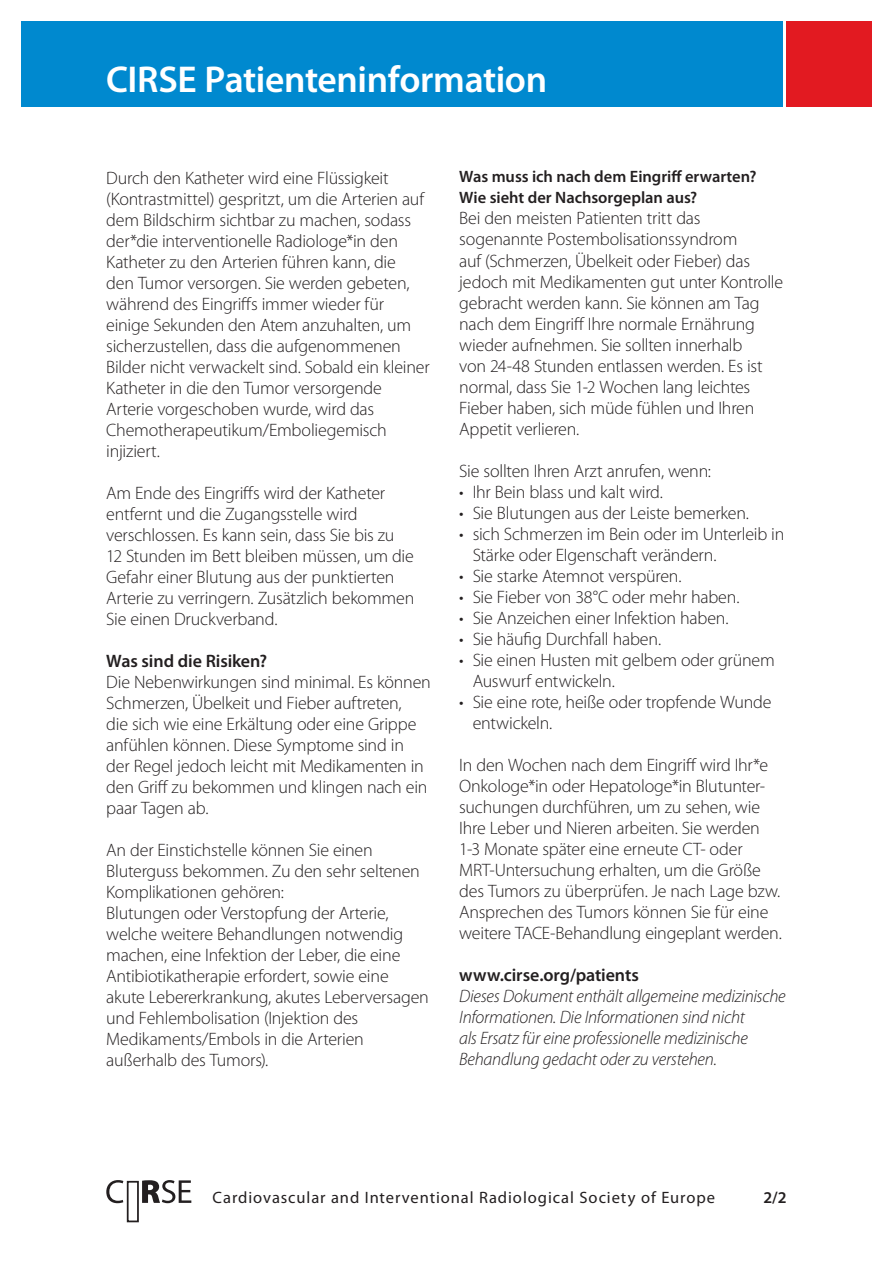
<style>
.page{position:relative;width:893px;height:1263px;background:#fff}
.page>*{position:absolute;margin:0;border:0;box-sizing:border-box;transform-origin:0 0}
.t1{font:600 37.5px "Myriad Pro";letter-spacing:-.01em;color:#fff}
.t2{font:300 18px/21px "Myriad Pro";letter-spacing:-.015em;color:#231f20}
.t3{font:italic 300 18px/21px "Myriad Pro";letter-spacing:-.015em;color:#231f20}
.t4{font:600 18px "Myriad Pro";letter-spacing:-.005em;color:#231f20}
.t5{font:600 16.5px/21px "Myriad Pro";letter-spacing:-.005em;color:#231f20}
.t6{font:16.5px "Myriad Pro";letter-spacing:.055em;color:#231f20}
</style>
<div class="page">
<div style="left:127px;top:1181px;width:12px;height:41px;background:#fff;border:2px solid #231f20"></div>
<svg style="left:106px;top:1180px;width:85px;height:23px"></svg>
<div style="left:21px;top:21px;width:761px;height:85px;background:#0089cf"></div>
<div style="left:787px;top:21px;width:85px;height:85px;background:#e21a21"></div>
<h1 class="t1" style="left:106px;top:59px;width:442px">CIRSE Patienteninformation</h1>
<p class="t2" style="left:106px;top:167px;width:325px">Durch den Katheter wird eine Flüssigkeit (Kontrastmittel) gespritzt, um die Arterien auf dem Bildschirm sichtbar zu machen, sodass der*die interventionelle Radiologe*in den Katheter zu den Arterien führen kann, die<br>den Tumor versorgen. Sie werden gebeten, während des Eingriffs immer wieder für einige Sekunden den Atem anzuhalten, um sicherzustellen, dass die aufgenommenen Bilder nicht verwackelt sind. Sobald ein kleiner Katheter in die den Tumor versorgende Arterie vorgeschoben wurde, wird das Chemotherapeutikum/Emboliegemisch injiziert.</p>
<p class="t2" style="left:106px;top:482px;width:310px">Am Ende des Eingriffs wird der Katheter entfernt und die Zugangsstelle wird verschlossen. Es kann sein, dass Sie bis zu 12 Stunden im Bett bleiben müssen, um die Gefahr einer Blutung aus der punktierten Arterie zu verringern. Zusätzlich bekommen Sie einen Druckverband.</p>
<p class="t4" style="left:106px;top:651px;width:163px">Was sind die Risiken?</p>
<p class="t2" style="left:106px;top:671px;width:326px">Die Nebenwirkungen sind minimal. Es können Schmerzen, Übelkeit und Fieber auftreten,<br>die sich wie eine Erkältung oder eine Grippe anfühlen können. Diese Symptome sind in der Regel jedoch leicht mit Medikamenten in den Griff zu bekommen und klingen nach ein paar Tagen ab.</p>
<p class="t2" style="left:106px;top:839px;width:324px">An der Einstichstelle können Sie einen Bluterguss bekommen. Zu den sehr seltenen Komplikationen gehören:<br>Blutungen oder Verstopfung der Arterie, welche weitere Behandlungen notwendig machen, eine Infektion der Leber, die eine Antibiotikatherapie erfordert, sowie eine akute Lebererkrankung, akutes Leberversagen und Fehlembolisation (Injektion des Medikaments/Embols in die Arterien außerhalb des Tumors).</p>
<p class="t5" style="left:459px;top:167px;width:299px">Was muss ich nach dem Eingriff erwarten?<br>Wie sieht der Nachsorgeplan aus?</p>
<p class="t2" style="left:459px;top:208px;width:326px">Bei den meisten Patienten tritt das sogenannte Postembolisationssyndrom<br>auf (Schmerzen, Übelkeit oder Fieber) das jedoch mit Medikamenten gut unter Kontrolle gebracht werden kann. Sie können am Tag nach dem Eingriff Ihre normale Ernährung wieder aufnehmen. Sie sollten innerhalb<br>von 24-48 Stunden entlassen werden. Es ist normal, dass Sie 1-2 Wochen lang leichtes Fieber haben, sich müde fühlen und Ihren Appetit verlieren.</p>
<p class="t2" style="left:459px;top:460px;width:253px">Sie sollten Ihren Arzt anrufen, wenn:</p>
<p class="t2" style="left:459px;top:481px;width:205px">• Ihr Bein blass und kalt wird.</p>
<p class="t2" style="left:459px;top:502px;width:291px">• Sie Blutungen aus der Leiste bemerken.</p>
<p class="t2" style="left:473px;top:523px;width:313px;text-indent:-13px">• sich Schmerzen im Bein oder im Unterleib in<br>Stärke oder EIgenschaft verändern.</p>
<p class="t2" style="left:459px;top:565px;width:224px">• Sie starke Atemnot verspüren.</p>
<p class="t2" style="left:459px;top:586px;width:282px">• Sie Fieber von 38°C oder mehr haben.</p>
<p class="t2" style="left:459px;top:607px;width:271px">• Sie Anzeichen einer Infektion haben.</p>
<p class="t2" style="left:459px;top:628px;width:203px">• Sie häufig Durchfall haben.</p>
<p class="t2" style="left:473px;top:649px;width:304px;text-indent:-13px">• Sie einen Husten mit gelbem oder grünem<br>Auswurf entwickeln.</p>
<p class="t2" style="left:473px;top:691px;width:300px;text-indent:-13px">• Sie eine rote, heiße oder tropfende Wunde entwickeln.</p>
<p class="t2" style="left:459px;top:754px;width:324px">In den Wochen nach dem Eingriff wird Ihr*e Onkologe*in oder Hepatologe*in Blutunter&shy;suchungen durchführen, um zu sehen, wie Ihre Leber und Nieren arbeiten. Sie werden 1-3 Monate später eine erneute CT- oder MRT-Untersuchung erhalten, um die Größe des Tumors zu überprüfen. Je nach Lage bzw.<br>Ansprechen des Tumors können Sie für eine weitere TACE-Behandlung eingeplant werden.</p>
<p class="t4" style="left:459px;top:964px;width:181px">www.cirse.org/patients</p>
<p class="t3" style="left:459px;top:985px;width:328px">Dieses Dokument enthält allgemeine medizinische Informationen. Die Informationen sind nicht<br>als Ersatz für eine professionelle medizinische Behandlung gedacht oder zu verstehen.</p>
<p class="t6" style="left:213px;top:1188px;width:504px">Cardiovascular and Interventional Radiological Society of Europe</p>
<p class="t5" style="left:763px;top:1187px;width:25px">2/2</p>
</div>
